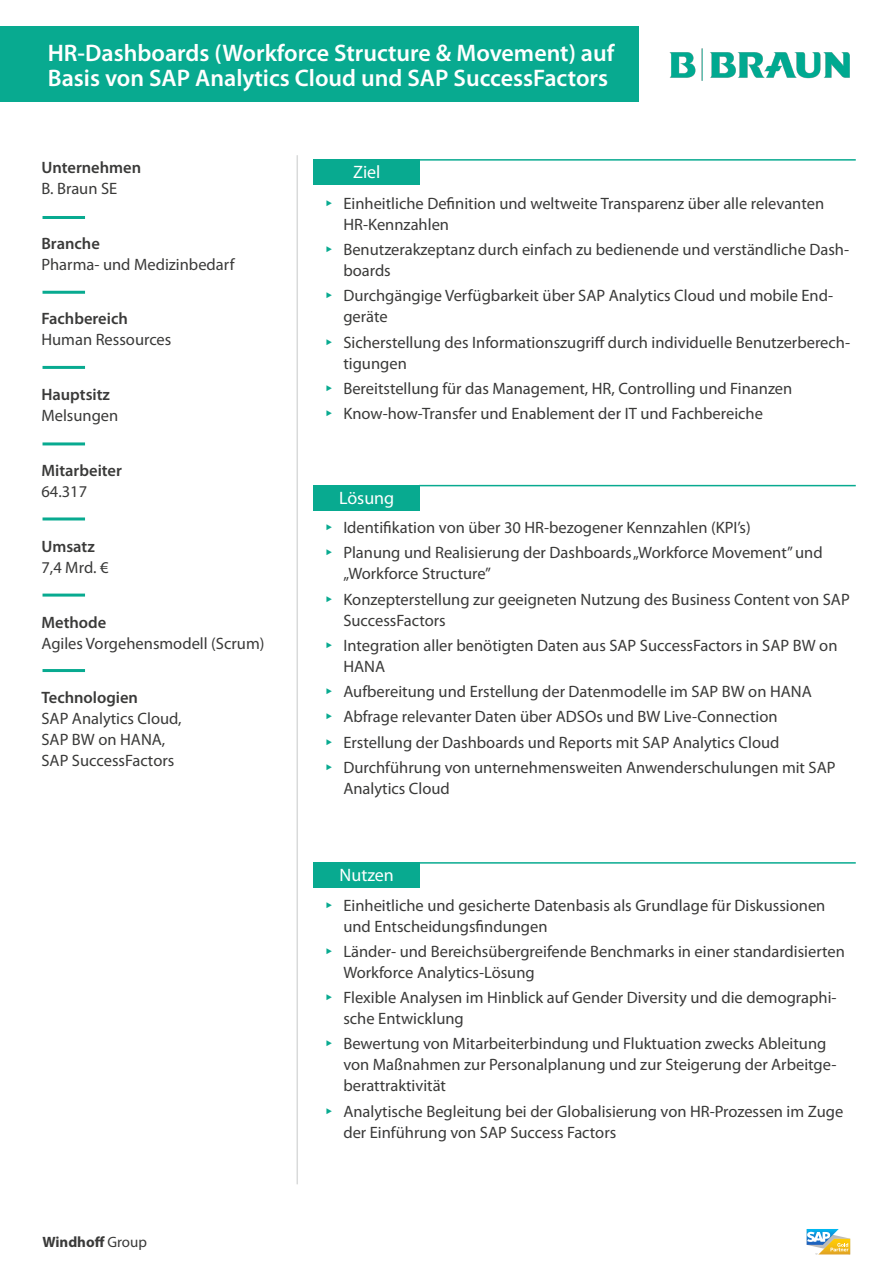
<style>
.page{position:relative;width:893px;height:1263px;background:#fff}
.page>*{position:absolute;margin:0;border:0;box-sizing:border-box;transform-origin:0 0}
.t1{font:600 24px/25.5px "Myriad Pro";color:#fff}
.t2{font:18px "Myriad Pro";color:#fff}
.t3{font:16.5px/21px "Myriad Pro";color:#3a3a39}
.t4{font:600 16.5px "Myriad Pro";color:#3a3a39}
.t5{font:700 15px "Myriad Pro";color:#3a3a39}
.s1{font-weight:400}
.s2{color:#08aa90}
</style>
<div class="page">
<div style="left:0;top:27px;width:639px;height:75px;background:#08aa90"></div>
<img style="left:669px;top:48px;width:180px;height:33px">
<hr style="left:296px;top:155px;width:2px;height:1029px;background:#d9dada">
<hr style="left:418px;top:159px;width:438px;height:2px;background:#08aa90">
<div style="left:314px;top:159px;width:106px;height:26px;background:#08aa90"></div>
<div style="left:314px;top:485px;width:106px;height:25px;background:#08aa90"></div>
<hr style="left:419px;top:485px;width:437px;height:1px;background:#08aa90">
<div style="left:314px;top:862px;width:106px;height:25px;background:#08aa90"></div>
<hr style="left:419px;top:862px;width:437px;height:2px;background:#08aa90">
<hr style="left:43px;top:216px;width:42px;height:3px;background:#08aa90">
<hr style="left:43px;top:291px;width:42px;height:3px;background:#08aa90">
<hr style="left:43px;top:366px;width:42px;height:3px;background:#08aa90">
<hr style="left:43px;top:442px;width:42px;height:3px;background:#08aa90">
<hr style="left:43px;top:517px;width:42px;height:3px;background:#08aa90">
<hr style="left:43px;top:594px;width:42px;height:3px;background:#08aa90">
<hr style="left:43px;top:669px;width:42px;height:3px;background:#08aa90">
<svg style="left:807px;top:1229px;width:43px;height:25px"></svg>
<h1 class="t1" style="left:48px;top:39px;width:568px">HR-Dashboards (Workforce Structure &amp; Movement) auf<br>Basis von SAP Analytics Cloud und SAP SuccessFactors</h1>
<p class="t4" style="left:41px;top:157px;width:101px">Unternehmen</p>
<p class="t3" style="left:41px;top:178px;width:77px">B. Braun SE</p>
<p class="t4" style="left:41px;top:233px;width:60px">Branche</p>
<p class="t3" style="left:41px;top:253px;width:195px">Pharma- und Medizinbedarf</p>
<p class="t4" style="left:41px;top:308px;width:88px">Fachbereich</p>
<p class="t3" style="left:41px;top:329px;width:131px">Human Ressources</p>
<p class="t4" style="left:41px;top:384px;width:70px">Hauptsitz</p>
<p class="t3" style="left:41px;top:405px;width:78px">Melsungen</p>
<p class="t4" style="left:41px;top:460px;width:82px">Mitarbeiter</p>
<p class="t3" style="left:41px;top:481px;width:47px">64.317</p>
<p class="t4" style="left:41px;top:536px;width:55px">Umsatz</p>
<p class="t3" style="left:41px;top:556px;width:69px">7,4 Mrd. €</p>
<p class="t4" style="left:41px;top:611px;width:66px">Methode</p>
<p class="t3" style="left:41px;top:632px;width:224px">Agiles Vorgehensmodell (Scrum)</p>
<p class="t4" style="left:41px;top:687px;width:98px">Technologien</p>
<p class="t3" style="left:41px;top:708px;width:142px">SAP Analytics Cloud,<br>SAP BW on HANA,<br>SAP SuccessFactors</p>
<p class="t5" style="left:43px;top:1232px;width:106px">Windhoff <span class="s1">Group</span></p>
<p class="t2" style="left:353px;top:161px;width:29px">Ziel</p>
<p class="t3" style="left:343px;top:193px;width:482px;text-indent:-21px"><span class="s2">▸</span> Einheitliche Definition und weltweite Transparenz über alle relevanten<br>HR-Kennzahlen</p>
<p class="t3" style="left:343px;top:239px;width:507px;text-indent:-21px"><span class="s2">▸</span> Benutzerakzeptanz durch einfach zu bedienende und verständliche Dash&shy;boards</p>
<p class="t3" style="left:343px;top:285px;width:491px;text-indent:-21px"><span class="s2">▸</span> Durchgängige Verfügbarkeit über SAP Analytics Cloud und mobile End&shy;geräte</p>
<p class="t3" style="left:343px;top:331px;width:508px;text-indent:-21px"><span class="s2">▸</span> Sicherstellung des Informationszugriff durch individuelle Benutzerberech&shy;tigungen</p>
<p class="t3" style="left:322px;top:375px;width:472px;line-height:25.2px"><span class="s2">▸</span> Bereitstellung für das Management, HR, Controlling und Finanzen <span class="s2">▸</span> Know-how-Transfer und Enablement der IT und Fachbereiche</p>
<p class="t2" style="left:339px;top:487px;width:57px">Lösung</p>
<p class="t3" style="left:322px;top:515px;width:502px;line-height:25.2px"><span class="s2">▸</span> Identifikation von über 30 HR-bezogener Kennzahlen (KPI’s)<br><span class="s2">▸</span> Planung und Realisierung der Dashboards „Workforce Movement” und</p>
<p class="t3" style="left:322px;top:561px;width:529px;line-height:25.2px;text-indent:21px">„Workforce Structure”<br><span class="s2">▸</span> Konzepterstellung zur geeigneten Nutzung des Business Content von SAP</p>
<p class="t3" style="left:322px;top:607px;width:517px;line-height:25.2px;text-indent:21px">SuccessFactors<br><span class="s2">▸</span> Integration aller benötigten Daten aus SAP SuccessFactors in SAP BW on</p>
<p class="t3" style="left:322px;top:654px;width:515px;line-height:25.2px;text-indent:21px">HANA<br><span class="s2">▸</span> Aufbereitung und Erstellung der Datenmodelle im SAP BW on HANA<br><span class="s2">▸</span> Abfrage relevanter Daten über ADSOs und BW Live-Connection<br><span class="s2">▸</span> Erstellung der Dashboards und Reports mit SAP Analytics Cloud<br><span class="s2">▸</span> Durchführung von unternehmensweiten Anwenderschulungen mit SAP</p>
<p class="t3" style="left:343px;top:778px;width:108px">Analytics Cloud</p>
<p class="t2" style="left:340px;top:864px;width:56px">Nutzen</p>
<p class="t3" style="left:343px;top:894px;width:484px;text-indent:-21px"><span class="s2">▸</span> Einheitliche und gesicherte Datenbasis als Grundlage für Diskussionen und Entscheidungsfindungen</p>
<p class="t3" style="left:343px;top:940px;width:503px;text-indent:-21px"><span class="s2">▸</span> Länder- und Bereichsübergreifende Benchmarks in einer standardisierten<br>Workforce Analytics-Lösung</p>
<p class="t3" style="left:343px;top:987px;width:495px;text-indent:-21px"><span class="s2">▸</span> Flexible Analysen im Hinblick auf Gender Diversity und die demographi&shy;sche Entwicklung</p>
<p class="t3" style="left:343px;top:1033px;width:495px;text-indent:-21px"><span class="s2">▸</span> Bewertung von Mitarbeiterbindung und Fluktuation zwecks Ableitung von Maßnahmen zur Personalplanung und zur Steigerung der Arbeitge&shy;berattraktivität</p>
<p class="t3" style="left:343px;top:1100px;width:501px;text-indent:-21px"><span class="s2">▸</span> Analytische Begleitung bei der Globalisierung von HR-Prozessen im Zuge der Einführung von SAP Success Factors</p>
</div>
